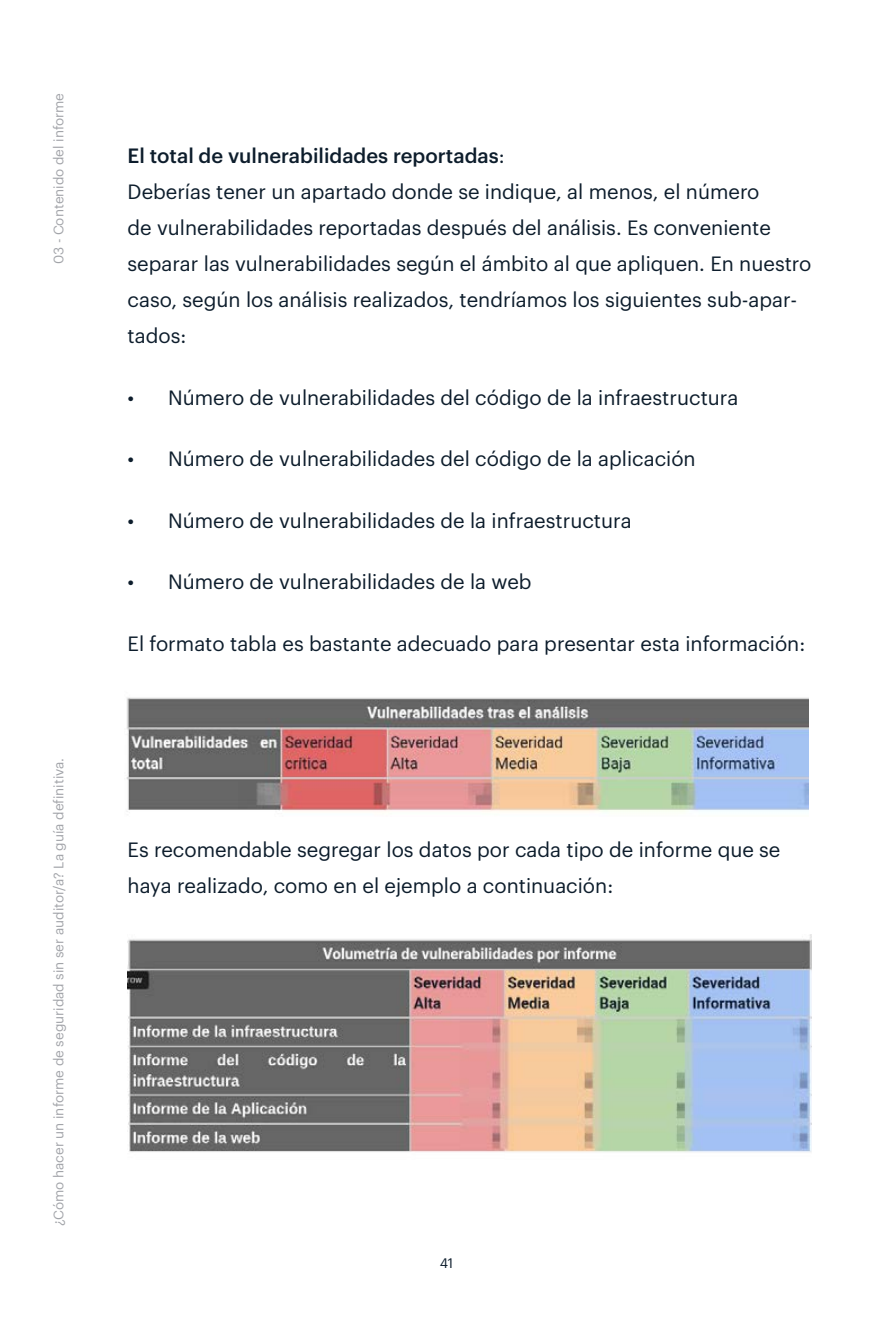
<style>
.page{position:relative;width:893px;height:1340px;background:#fff}
.page>*{position:absolute;margin:0;border:0;box-sizing:border-box;transform-origin:0 0}
.t1{font:20.25px/36px "Graphik";color:#0d1d2c}
.t2{font:13.5px "Graphik";color:#a2a4a9}
.t3{font:13.5px "Graphik";color:#0d1d2c}
.s1{font-weight:500}
</style>
<div class="page">
<img style="left:126px;top:697px;width:683px;height:115px">
<img style="left:128px;top:934px;width:684px;height:218px">
<p class="t2" style="left:49px;top:264px;width:173px;rotate:-90deg">03 - Contenido del informe</p>
<p class="t2" style="left:49px;top:1226px;width:470px;rotate:-90deg">¿Cómo hacer un informe de seguridad sin ser auditor/a? La guía definitiva.</p>
<p class="t1" style="left:128px;top:136px;width:685px"><span class="s1">El total de vulnerabilidades reportadas</span>:<br>Deberías tener un apartado donde se indique, al menos, el número<br>de vulnerabilidades reportadas después del análisis. Es conveniente separar las vulnerabilidades según el ámbito al que apliquen. En nuestro caso, según los análisis realizados, tendríamos los siguientes sub-apar&shy;tados:</p>
<p class="t1" style="left:128px;top:378px;width:612px">• Número de vulnerabilidades del código de la infraestructura</p>
<p class="t1" style="left:128px;top:439px;width:570px">• Número de vulnerabilidades del código de la aplicación</p>
<p class="t1" style="left:128px;top:501px;width:506px">• Número de vulnerabilidades de la infraestructura</p>
<p class="t1" style="left:128px;top:562px;width:406px">• Número de vulnerabilidades de la web</p>
<p class="t1" style="left:128px;top:624px;width:679px">El formato tabla es bastante adecuado para presentar esta información:</p>
<p class="t1" style="left:128px;top:829px;width:654px">Es recomendable segregar los datos por cada tipo de informe que se haya realizado, como en el ejemplo a continuación:</p>
<p class="t3" style="left:440px;top:1252px;width:15px">41</p>
</div>
